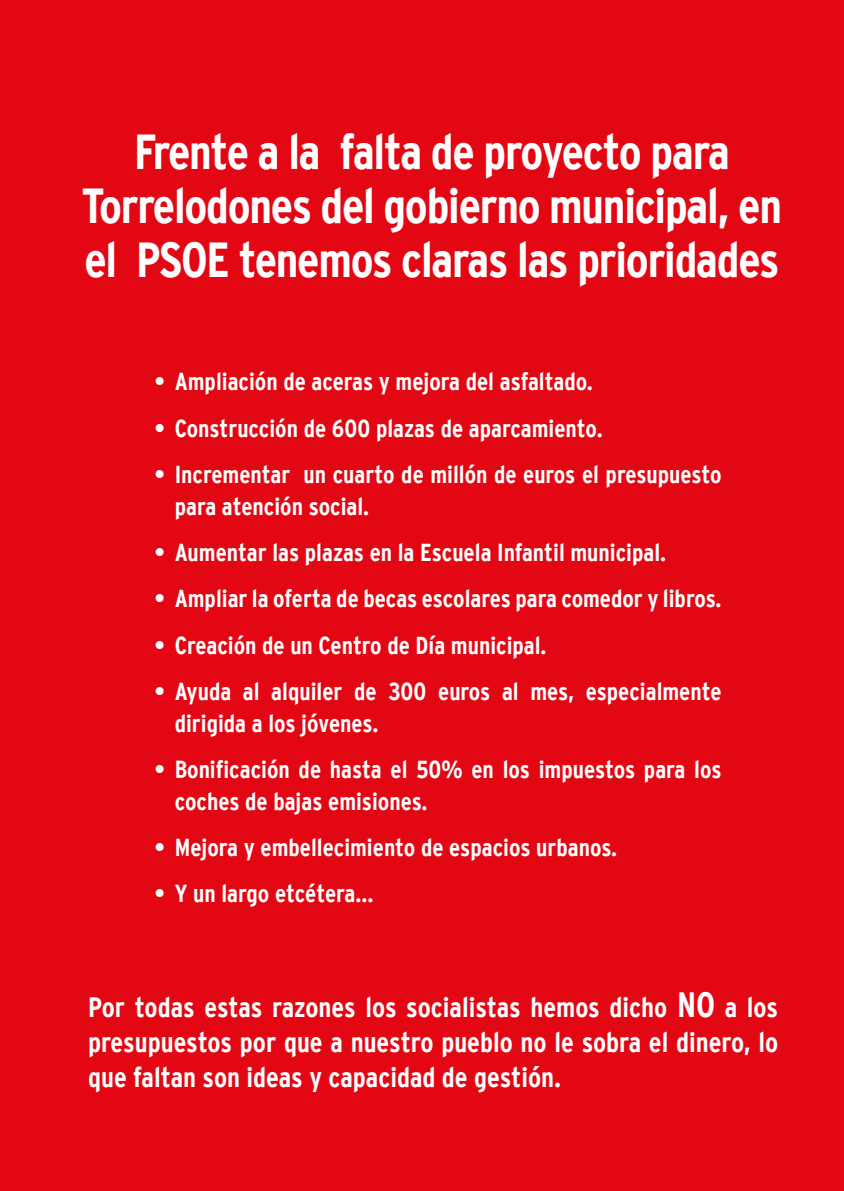
<style>
.page{position:relative;width:844px;height:1191px;background:#fff}
.page>*{position:absolute;margin:0;border:0;box-sizing:border-box;transform-origin:0 0}
.t1{font:700 condensed 49px/54.2px "Interstate";letter-spacing:-.025em;color:#fff;text-align:center}
.t2{font:700 condensed 28px/35px "Interstate";color:#fff;text-align:justify}
.t3{font:700 condensed 24.5px/31.5px "Interstate";color:#fff}
.s1{font-size:35px}
</style>
<div class="page">
<div style="left:0;top:0;width:843px;height:1191px;background:#e30613"></div>
<h1 class="t1" style="left:82px;top:124px;width:701px">Frente a la falta de proyecto para<br>Torrelodones del gobierno municipal, en el PSOE tenemos claras las prioridades</h1>
<p class="t3" style="left:155px;top:366px;width:439px">• Ampliación de aceras y mejora del asfaltado.</p>
<p class="t3" style="left:155px;top:412px;width:449px">• Construcción de 600 plazas de aparcamiento.</p>
<p class="t3" style="left:175px;top:458px;width:548px;text-indent:-20px">• Incrementar un cuarto de millón de euros el presupuesto para atención social.</p>
<p class="t3" style="left:155px;top:536px;width:512px">• Aumentar las plazas en la Escuela Infantil municipal.</p>
<p class="t3" style="left:155px;top:583px;width:568px">• Ampliar la oferta de becas escolares para comedor y libros.</p>
<p class="t3" style="left:155px;top:629px;width:393px">• Creación de un Centro de Día municipal.</p>
<p class="t3" style="left:175px;top:675px;width:548px;text-indent:-20px">• Ayuda al alquiler de 300 euros al mes, especialmente dirigida a los jóvenes.</p>
<p class="t3" style="left:175px;top:753px;width:548px;text-indent:-20px">• Bonificación de hasta el 50% en los impuestos para los coches de bajas emisiones.</p>
<p class="t3" style="left:155px;top:831px;width:463px">• Mejora y embellecimiento de espacios urbanos.</p>
<p class="t3" style="left:155px;top:878px;width:220px">• Y un largo etcétera…</p>
<p class="t2" style="left:88px;top:990px;width:691px">Por todas estas razones los socialistas hemos dicho <span class="s1">NO</span> a los presupuestos por que a nuestro pueblo no le sobra el dinero, lo que faltan son ideas y capacidad de gestión.</p>
</div>
